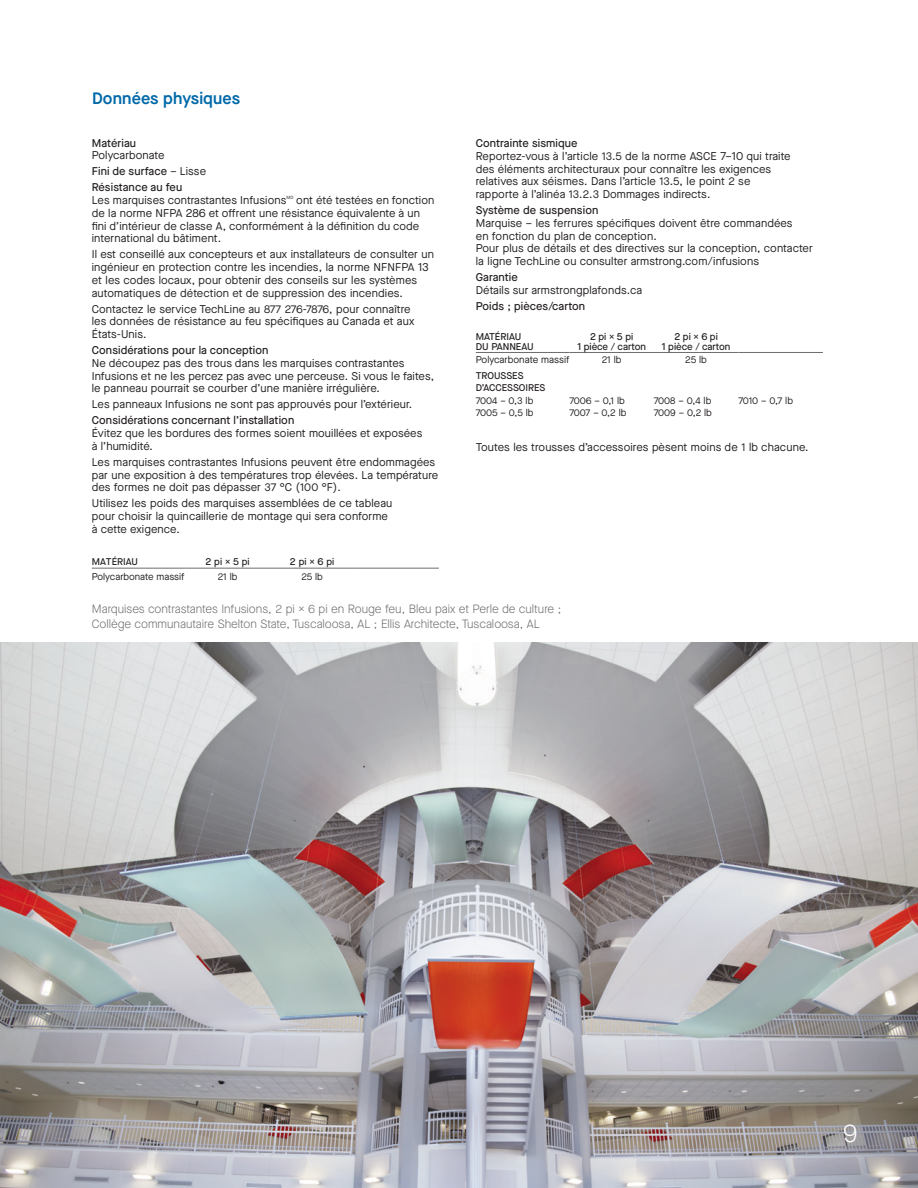
<style>
.page{position:relative;width:918px;height:1188px;background:#fff}
.page>*{position:absolute;margin:0;border:0;box-sizing:border-box;transform-origin:0 0}
.t1{font:300 25.5px "Maison Neue";color:#fff}
.t2{font:600 16.5px "Maison Neue";letter-spacing:.01em;color:#0069a9}
.photo_caption{font:300 12px/15px "Maison Neue";color:#6c6d70}
.PhysicalData_text{font:11.25px/12.8px "Maison Neue";letter-spacing:.01em;color:#231f20}
.PhysicalData_text_09{font:11.25px/12.8px "Maison Neue";letter-spacing:.01em;color:#231f20}
.PhysicalData_subhead_09{font:11.25px/12.8px "Maison Neue";letter-spacing:.01em;color:#231f20}
.PhysicalData_subhead_09-2{font:500 11.25px "Maison Neue";letter-spacing:.01em;color:#231f20}
.PhysicalData_subhead{font:11.25px/12.8px "Maison Neue";letter-spacing:.01em;color:#231f20}
.PhysicalData_subhead-2{font:500 11.25px "Maison Neue";letter-spacing:.01em;color:#231f20}
.PhysicalData_text_09-2{font:500 11.25px "Maison Neue";letter-spacing:.01em;color:#231f20}
.PhysicalData_subhead_09-3{font:500 9.9px/9.9px "Maison Neue";color:#231f20}
.PhysicalData_text_09-3{font:9.9px "Maison Neue";color:#231f20}
.PhysicalData_text_09-4{font:9.75px/12.1px "Maison Neue";color:#231f20}
.PhysicalData_text_09-5{font:500 9.75px/12.1px "Maison Neue";color:#231f20}
.PhysicalData_subhead_09-4{font:500 9.75px "Maison Neue";color:#231f20}
.PhysicalData_subhead_09-5{font:4.5px "Maison Neue";color:#231f20}
.s1{font-weight:400}
.s2{font-weight:400;font-size:9.9px}
.s3{font-size:9.9px}
</style>
<div class="page">
<div style="left:13px;top:113px;width:42px;height:42px;border:2px solid #fff;border-radius:50%"></div>
<div style="left:13px;top:572px;width:42px;height:42px;border:2px solid #fff;border-radius:50%"></div>
<img style="left:0;top:643px;width:918px;height:545px">
<hr style="left:476px;top:352px;width:93px;height:1px;background:#6c6d70">
<hr style="left:569px;top:352px;width:85px;height:1px;background:#6c6d70">
<hr style="left:654px;top:352px;width:84px;height:1px;background:#6c6d70">
<hr style="left:738px;top:352px;width:85px;height:1px;background:#6c6d70">
<hr style="left:92px;top:568px;width:93px;height:1px;background:#6c6d70">
<hr style="left:185px;top:568px;width:85px;height:1px;background:#6c6d70">
<hr style="left:270px;top:568px;width:84px;height:1px;background:#6c6d70">
<hr style="left:354px;top:568px;width:85px;height:1px;background:#6c6d70">
<p class="t2" style="left:92px;top:87px;width:150px">Données physiques</p>
<p class="PhysicalData_subhead_09-2" style="left:92px;top:135px;width:46px">Matériau</p>
<p class="PhysicalData_text_09" style="left:92px;top:149px;width:74px">Polycarbonate</p>
<p class="PhysicalData_subhead_09-2" style="left:92px;top:164px;width:116px">Fini de surface <span class="s1">– Lisse</span></p>
<p class="PhysicalData_subhead_09-2" style="left:92px;top:180px;width:92px">Résistance au feu</p>
<p class="PhysicalData_subhead_09" style="left:92px;top:194px;width:196px">Les marquises contrastantes Infusions</p>
<p class="PhysicalData_subhead_09-5" style="left:287px;top:195px;width:8px">MD</p>
<p class="PhysicalData_text_09-2" style="left:476px;top:136px;width:103px">Contrainte sismique</p>
<p class="PhysicalData_text_09" style="left:476px;top:149px;width:316px">Reportez-vous à l’article 13.5 de la norme ASCE 7–10 qui traite des éléments architecturaux pour connaître les exigences relatives aux séismes. Dans l’article 13.5, le point 2 se rapporte à l’alinéa 13.2.3 Dommages indirects.</p>
<p class="PhysicalData_text_09-2" style="left:476px;top:203px;width:124px">Système de suspension</p>
<p class="PhysicalData_text_09" style="left:476px;top:216px;width:318px">Marquise – les ferrures spécifiques doivent être commandées en fonction du plan de conception.</p>
<p class="PhysicalData_text_09" style="left:476px;top:242px;width:339px">Pour plus de détails et des directives sur la conception, contacter la ligne TechLine ou consulter armstrong.com/infusions</p>
<p class="PhysicalData_subhead_09-2" style="left:476px;top:269px;width:44px">Garantie</p>
<p class="PhysicalData_subhead_09" style="left:476px;top:283px;width:168px">Détails sur armstrongplafonds.ca</p>
<p class="PhysicalData_subhead_09-2" style="left:476px;top:298px;width:111px">Poids ; pièces/carton</p>
<p class="PhysicalData_subhead_09-3" style="left:476px;top:331px;width:59px">MATÉRIAU<br>DU PANNEAU</p>
<p class="PhysicalData_subhead_09-4" style="left:590px;top:330px;width:45px">2 pi × 5 pi</p>
<p class="PhysicalData_subhead_09" style="left:92px;top:194px;width:344px;text-indent:204px">ont été testées en fonction de la norme NFPA 286 et offrent une résistance équivalente à un fini d’intérieur de classe A, conformément à la définition du code international du bâtiment.</p>
<p class="PhysicalData_text" style="left:92px;top:248px;width:344px">Il est conseillé aux concepteurs et aux installateurs de consulter un ingénieur en protection contre les incendies, la norme NFNFPA 13 et les codes locaux, pour obtenir des conseils sur les systèmes automatiques de détection et de suppression des incendies.</p>
<p class="PhysicalData_text" style="left:92px;top:302px;width:324px">Contactez le service TechLine au 877 276-7876, pour connaître les données de résistance au feu spécifiques au Canada et aux<br>États-Unis.</p>
<p class="PhysicalData_subhead_09-2" style="left:92px;top:343px;width:178px">Considérations pour la conception</p>
<p class="PhysicalData_subhead_09" style="left:92px;top:357px;width:344px">Ne découpez pas des trous dans les marquises contrastantes<br>Infusions et ne les percez pas avec une perceuse. Si vous le faites, le panneau pourrait se courber d’une manière irrégulière.</p>
<p class="PhysicalData_subhead_09" style="left:92px;top:398px;width:322px">Les panneaux Infusions ne sont pas approuvés pour l’extérieur.</p>
<p class="PhysicalData_subhead-2" style="left:92px;top:413px;width:204px">Considérations concernant l’installation</p>
<p class="PhysicalData_subhead" style="left:92px;top:427px;width:332px">Évitez que les bordures des formes soient mouillées et exposées à l’humidité.</p>
<p class="PhysicalData_text" style="left:92px;top:456px;width:348px">Les marquises contrastantes Infusions peuvent être endommagées par une exposition à des températures trop élevées. La température des formes ne doit pas dépasser 37 °C (100 °F).</p>
<p class="PhysicalData_text" style="left:92px;top:497px;width:302px">Utilisez les poids des marquises assemblées de ce tableau pour choisir la quincaillerie de montage qui sera conforme à cette exigence.</p>
<p class="PhysicalData_text_09-5" style="left:92px;top:556px;width:48px">MATÉRIAU</p>
<p class="PhysicalData_text_09-5" style="left:206px;top:556px;width:46px">2 pi × 5 pi</p>
<p class="PhysicalData_text_09-5" style="left:290px;top:556px;width:46px">2 pi × 6 pi</p>
<p class="PhysicalData_text_09-4" style="left:92px;top:570px;width:94px">Polycarbonate massif</p>
<p class="PhysicalData_text_09-4" style="left:218px;top:570px;width:21px">21 lb</p>
<p class="PhysicalData_text_09-4" style="left:301px;top:570px;width:23px">25 lb</p>
<p class="photo_caption" style="left:92px;top:601px;width:471px">Marquises contrastantes Infusions, 2 pi × 6 pi en Rouge feu, Bleu paix et Perle de culture ;<br>Collège communautaire Shelton State, Tuscaloosa, AL ; Ellis Architecte, Tuscaloosa, AL</p>
<p class="PhysicalData_subhead_09-4" style="left:674px;top:330px;width:45px">2 pi × 6 pi</p>
<p class="PhysicalData_subhead_09-3" style="left:662px;top:341px;width:70px">1 pièce / carton</p>
<p class="PhysicalData_subhead_09-3" style="left:577px;top:341px;width:70px">1 pièce / carton</p>
<p class="PhysicalData_text_09-3" style="left:476px;top:353px;width:95px">Polycarbonate massif</p>
<p class="PhysicalData_text_09-3" style="left:602px;top:353px;width:21px">21 lb</p>
<p class="PhysicalData_text_09-3" style="left:685px;top:353px;width:23px">25 lb</p>
<p class="PhysicalData_text_09-5" style="left:476px;top:370px;width:71px">TROUSSES<br>D’ACCESSOIRES<br><span class="s1">7004 – 0,3</span> <span class="s2">lb<br></span><span class="s1">7005 – 0,5</span> <span class="s2">lb</span></p>
<p class="PhysicalData_text_09-4" style="left:569px;top:394px;width:59px">7006 – 0,1 <span class="s3">lb<br></span>7007 – 0,2 <span class="s3">lb</span></p>
<p class="PhysicalData_text_09-4" style="left:654px;top:394px;width:60px">7008 – 0,4 <span class="s3">lb<br></span>7009 – 0,2 <span class="s3">lb</span></p>
<p class="PhysicalData_text_09-4" style="left:738px;top:394px;width:56px">7010 – 0,7 <span class="s3">lb</span></p>
<p class="PhysicalData_text_09" style="left:476px;top:440px;width:334px">Toutes les trousses d’accessoires pèsent moins de 1 lb chacune.</p>
<p class="t1" style="left:843px;top:1117px;width:16px">9</p>
</div>
